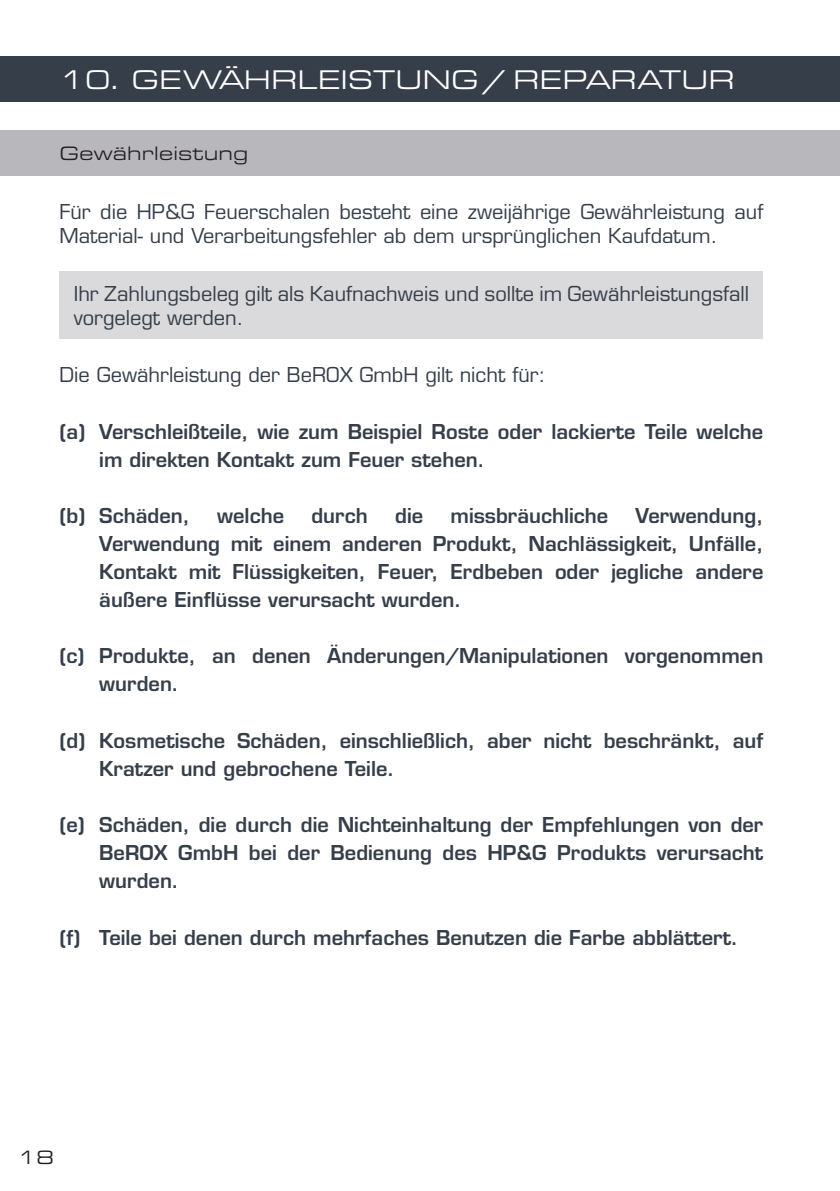
<style>
.page{position:relative;width:840px;height:1191px;background:#fff}
.page>*{position:absolute;margin:0;border:0;box-sizing:border-box;transform-origin:0 0}
.t1{font:28px "Eurostile Ext";color:#fff}
.t2{font:600 20px/28px "Eurostile LT Std";color:#353e49}
.t3{font:20px/24px "Eurostile LT Std";color:#353e49}
.t4{font:20px "Eurostile Ext";color:#231f20}
</style>
<div class="page">
<div style="left:0;top:130px;width:839px;height:46px;background:#b8b7bc"></div>
<hr style="left:839px;top:130px;width:1px;height:46px;background:#b8b7bc">
<div style="left:0;top:57px;width:839px;height:45px;background:#353e49"></div>
<div style="left:60px;top:271px;width:703px;height:68px;background:#dad9db"></div>
<h1 class="t1" style="left:60px;top:61px;width:676px">10. GEWÄHRLEISTUNG / REPARATUR</h1>
<p class="t4" style="left:60px;top:140px;width:190px">Gewährleistung</p>
<p class="t3" style="left:60px;top:200px;width:704px">Für die HP&amp;G Feuerschalen besteht eine zweijährige Gewährleistung auf<br>Material- und Verarbeitungsfehler ab dem ursprünglichen Kaufdatum.</p>
<p class="t3" style="left:74px;top:281px;width:676px">Ihr Zahlungsbeleg gilt als Kaufnachweis und sollte im Gewährleistungsfall vorgelegt werden.</p>
<p class="t3" style="left:60px;top:363px;width:487px">Die Gewährleistung der BeROX GmbH gilt nicht für:</p>
<p class="t2" style="left:99px;top:417px;width:665px;text-indent:-40px">(a) Verschleißteile, wie zum Beispiel Roste oder lackierte Teile welche im direkten Kontakt zum Feuer stehen.</p>
<p class="t2" style="left:60px;top:501px;width:132px">(b) Schäden,</p>
<p class="t2" style="left:217px;top:501px;width:68px">welche</p>
<p class="t2" style="left:311px;top:501px;width:58px">durch</p>
<p class="t2" style="left:395px;top:501px;width:29px">die</p>
<p class="t2" style="left:450px;top:501px;width:159px">missbräuchliche</p>
<p class="t2" style="left:99px;top:501px;width:665px;text-align:justify;text-indent:536px">Verwendung, Verwendung mit einem anderen Produkt, Nachlässigkeit, Unfälle, Kontakt mit Flüssigkeiten, Feuer, Erdbeben oder jegliche andere äußere Einflüsse verursacht wurden.</p>
<p class="t2" style="left:99px;top:642px;width:665px;text-indent:-40px">(c) Produkte, an denen Änderungen/Manipulationen vorgenommen wurden.</p>
<p class="t2" style="left:99px;top:726px;width:665px;text-indent:-40px">(d) Kosmetische Schäden, einschließlich, aber nicht beschränkt, auf<br>Kratzer und gebrochene Teile.</p>
<p class="t2" style="left:99px;top:810px;width:665px;text-align:justify;text-indent:-40px">(e) Schäden, die durch die Nichteinhaltung der Empfehlungen von der BeROX GmbH bei der Bedienung des HP&amp;G Produkts verursacht wurden.</p>
<p class="t2" style="left:60px;top:923px;width:680px">(f) Teile bei denen durch mehrfaches Benutzen die Farbe abblättert.</p>
<p class="t4" style="left:18px;top:1143px;width:38px">18</p>
</div>
